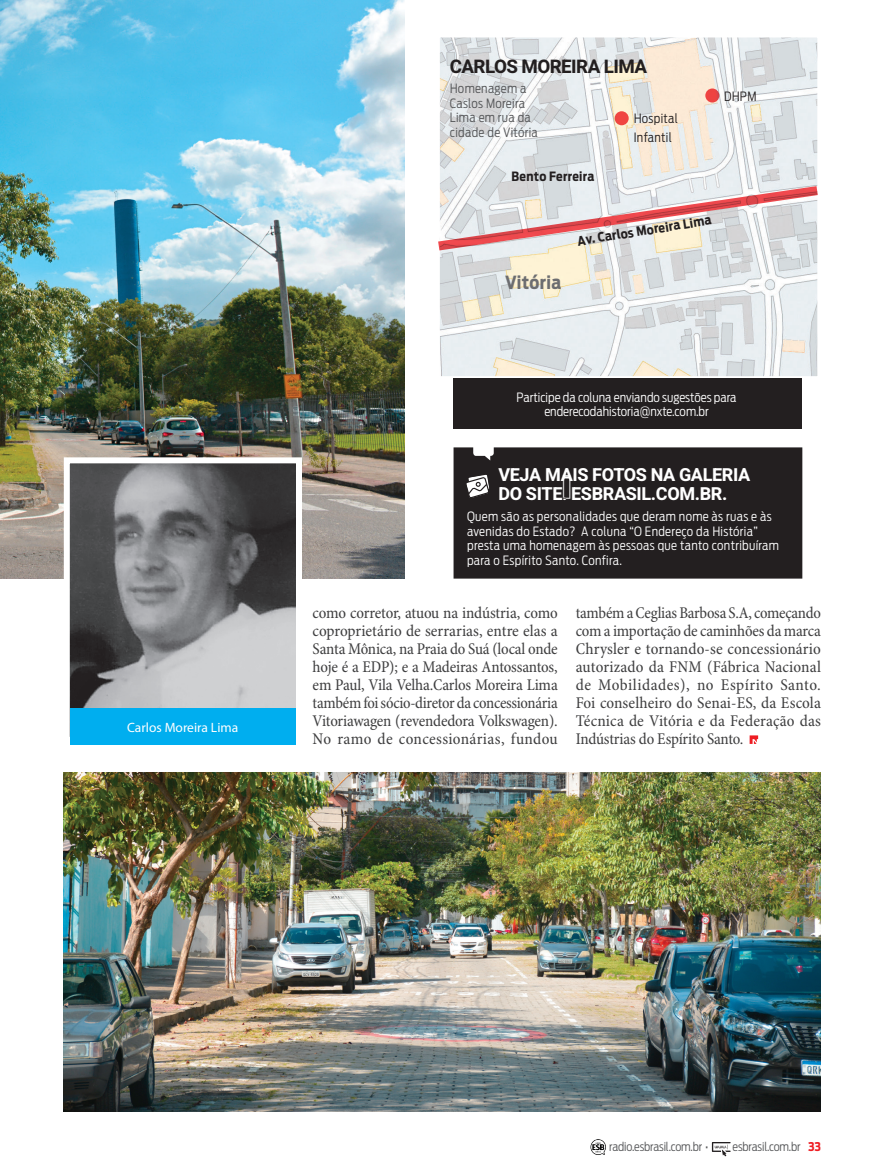
<style>
.page{position:relative;width:872px;height:1170px;background:#fff}
.page>*{position:absolute;margin:0;border:0;box-sizing:border-box;transform-origin:0 0}
.Intertexto_2017{font:18.75px "Heebo";letter-spacing:-.03em;color:#231f20}
.Intertexto_2017-2{font:18px/19.5px "Heebo";letter-spacing:-.02em;color:#fff}
.Texto_de_box_2017{font:700 18px "Antenna Cond";letter-spacing:.025em;color:#6c6d70}
.Texto_geral_2017{font:condensed 16.5px/18px "Minion Pro";color:#3e3e3f;text-align:justify}
.Texto_de_box_2017-2{font:13.5px "Myriad Pro";color:#fff}
.Texto_de_box_2017-3{font:300 12.75px/14.4px "Antenna Cond";letter-spacing:.025em;color:#fff}
.Texto_de_box_2017-4{font:300 12.75px/14.4px "Antenna Cond";color:#fff;text-align:center}
.Texto_de_box_2017-5{font:300 12.75px/14.4px "Antenna Cond";letter-spacing:.025em;color:#545557}
.Texto_de_box_2017-6{font:700 12.75px "Antenna Cond";letter-spacing:.025em;color:#231f20}
.Texto_de_box_2017-7{font:300 12.75px "Antenna Cond";letter-spacing:.025em;color:#231f20}
.t1{font:300 12px "Antenna Cond";letter-spacing:-.01em;color:#57585a}
.s1{font-weight:700;color:#ee1d23}
</style>
<div class="page">
<img style="left:590px;top:1139px;width:16px;height:16px">
<svg style="left:712px;top:1142px;width:18px;height:14px"></svg>
<img style="left:64px;top:772px;width:757px;height:339px">
<img style="left:0;top:0;width:404px;height:578px">
<div style="left:453px;top:447px;width:349px;height:131px;background:#231f20"></div>
<svg style="left:465px;top:473px;width:25px;height:25px"></svg>
<svg style="left:61px;top:454px;width:244px;height:283px;background:#868788"></svg>
<div style="left:70px;top:708px;width:226px;height:37px;background:#00aeef"></div>
<svg style="left:439px;top:37px;width:379px;height:340px;background:#e5e6e4"></svg>
<div style="left:453px;top:378px;width:349px;height:51px;background:#231f20"></div>
<svg style="left:438px;top:180px;width:380px;height:76px;background:#e3d2d2"></svg>
<svg style="left:705px;top:88px;width:14px;height:14px"></svg>
<svg style="left:614px;top:111px;width:14px;height:14px"></svg>
<svg style="left:749px;top:735px;width:9px;height:8px"></svg>
<p class="Texto_de_box_2017-2" style="left:127px;top:719px;width:113px">Carlos Moreira Lima</p>
<p class="Intertexto_2017" style="left:450px;top:53px;width:199px">CARLOS MOREIRA LIMA</p>
<p class="Texto_de_box_2017-5" style="left:450px;top:81px;width:90px">Homenagem a<br>Caslos Moreira<br>Lima em rua da cidade de Vitória</p>
<p class="Texto_de_box_2017-7" style="left:634px;top:111px;width:46px">Hospital</p>
<p class="Texto_de_box_2017-7" style="left:634px;top:130px;width:40px">Infantil</p>
<p class="Texto_de_box_2017-6" style="left:511px;top:169px;width:84px">Bento Ferreira</p>
<p class="Texto_de_box_2017-7" style="left:724px;top:88px;width:34px">DHPM</p>
<p class="Texto_de_box_2017" style="left:505px;top:271px;width:58px">Vitória</p>
<p class="Texto_de_box_2017-6" style="left:576px;top:233px;width:137px;rotate:-9deg">Av. Carlos Moreira Lima</p>
<p class="Texto_de_box_2017-4" style="left:516px;top:390px;width:221px">Participe da coluna enviando sugestões para enderecodahistoria@nxte.com.br</p>
<p class="Intertexto_2017-2" style="left:498px;top:464px;width:253px">VEJA MAIS FOTOS NA GALERIA<br>DO SITE: ESBRASIL.COM.BR.</p>
<p class="Texto_de_box_2017-3" style="left:467px;top:509px;width:313px">Quem são as personalidades que deram nome às ruas e às avenidas do Estado? A coluna “O Endereço da História” presta uma homenagem às pessoas que tanto contribuíram para o Espírito Santo. Confira.</p>
<p class="Texto_geral_2017" style="left:313px;top:604px;width:247px">como corretor, atuou na indústria, como coproprietário de serrarias, entre elas a Santa Mônica, na Praia do Suá (local onde hoje é a EDP); e a Madeiras Antossantos, em Paul, Vila Velha.Carlos Moreira Lima também foi sócio-diretor da concessionária Vitoriawagen (revendedora Volkswagen).<br>No ramo de concessionárias, fundou</p>
<p class="Texto_geral_2017" style="left:576px;top:604px;width:247px">também a Ceglias Barbosa S.A, começando com a importação de caminhões da marca Chrysler e tornando-se concessionário autorizado da FNM (Fábrica Nacional de Mobilidades), no Espírito Santo.<br>Foi conselheiro do Senai-ES, da Escola Técnica de Vitória e da Federação das Indústrias do Espírito Santo.</p>
<p class="t1" style="left:609px;top:1139px;width:101px">radio.esbrasil.com.br •</p>
<p class="t1" style="left:732px;top:1138px;width:90px">esbrasil.com.br <span class="s1">33</span></p>
</div>
